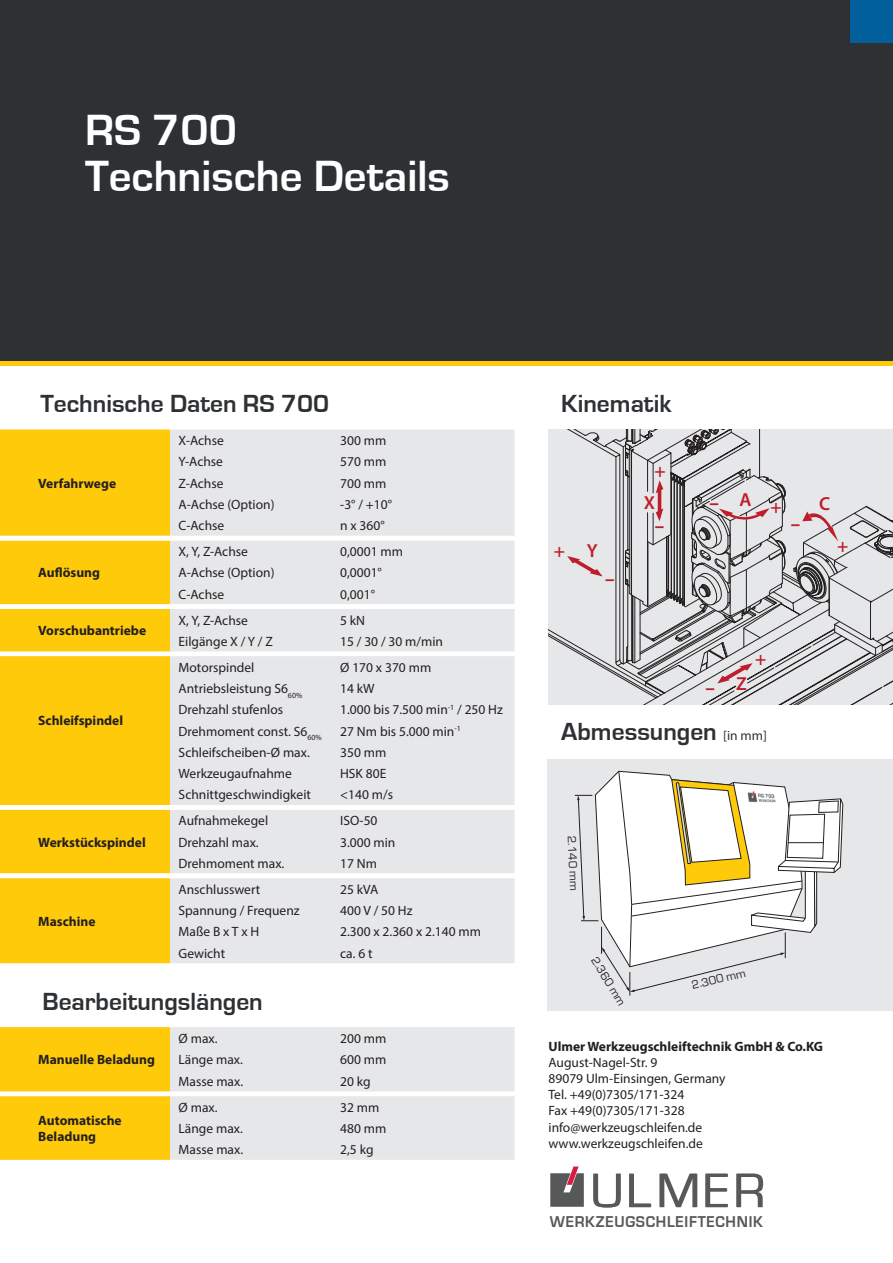
<style>
.page{position:relative;width:893px;height:1263px;background:#fff}
.page>*{position:absolute;margin:0;border:0;box-sizing:border-box;transform-origin:0 0}
.t1{font:50.25px "Eurostile";letter-spacing:.085em;color:#57585a}
.t2{font:700 45px/46.5px "Eurostile";color:#fff}
.t3{font:700 25.5px "Eurostile";color:#2e3134}
.t4{font:600 18.9px "Myriad Pro";color:#be1d2c}
.t5{font:700 18.9px "Myriad Pro";color:#be1d2c}
.t6{font:700 16.2px "Eurostile";letter-spacing:.05em;color:#57585a;scale:.94 1}
.t7{font:13.5px/16.2px "Myriad Pro";color:#231f20}
.t8{font:700 13.5px/16.2px "Myriad Pro";color:#231f20}
.t9{font:12.15px "Eurostile";color:#231f20}
.s1{font-family:"Myriad Pro";font-weight:400;font-size:13.5px}
</style>
<div class="page">
<div style="left:0;top:0;width:893px;height:361px;background:#2e3134"></div>
<div style="left:0;top:361px;width:893px;height:5px;background:#feca0a"></div>
<div style="left:850px;top:0;width:43px;height:43px;background:#01609c"></div>
<svg style="left:550px;top:1166px;width:34px;height:41px"></svg>
<svg style="left:549px;top:429px;width:344px;height:276px"></svg>
<div style="left:0;top:429px;width:170px;height:534px;background:#feca0a"></div>
<div style="left:170px;top:429px;width:344px;height:534px;background:#e6e7e9"></div>
<svg style="left:0;top:536px;width:514px;height:342px;fill:#e6e7e9"></svg>
<svg style="left:0;top:1027px;width:514px;height:133px"></svg>
<div style="left:547px;top:759px;width:346px;height:252px;background:#e6e7e9"></div>
<svg style="left:575px;top:771px;width:268px;height:224px"></svg>
<img style="left:745px;top:789px;width:33px;height:15px">
<h2 class="t2" style="left:85px;top:108px;width:366px">RS 700<br>Technische Details</h2>
<h3 class="t3" style="left:40px;top:392px;width:290px">Technische Daten RS 700</h3>
<p class="t8" style="left:38px;top:475px;width:79px">Verfahrwege</p>
<p class="t8" style="left:38px;top:564px;width:63px">Auflösung</p>
<p class="t8" style="left:38px;top:622px;width:109px">Vorschubantriebe</p>
<p class="t8" style="left:38px;top:712px;width:86px">Schleifspindel</p>
<p class="t8" style="left:38px;top:833px;width:109px">Werkstückspindel</p>
<p class="t8" style="left:38px;top:913px;width:59px">Maschine</p>
<p class="t7" style="left:179px;top:432px;width:47px">X-Achse</p>
<p class="t7" style="left:340px;top:432px;width:48px">300 mm</p>
<p class="t7" style="left:179px;top:454px;width:46px">Y-Achse</p>
<p class="t7" style="left:340px;top:454px;width:48px">570 mm</p>
<p class="t7" style="left:179px;top:475px;width:46px">Z-Achse</p>
<p class="t7" style="left:340px;top:475px;width:48px">700 mm</p>
<p class="t7" style="left:179px;top:496px;width:97px">A-Achse (Option)</p>
<p class="t7" style="left:340px;top:496px;width:53px">-3° / +10°</p>
<p class="t7" style="left:179px;top:517px;width:47px">C-Achse</p>
<p class="t7" style="left:340px;top:517px;width:46px">n x 360°</p>
<p class="t7" style="left:179px;top:543px;width:71px">X, Y, Z-Achse</p>
<p class="t7" style="left:340px;top:543px;width:64px">0,0001 mm</p>
<p class="t7" style="left:179px;top:565px;width:97px">A-Achse (Option)</p>
<p class="t7" style="left:340px;top:565px;width:43px">0,0001°</p>
<p class="t7" style="left:179px;top:586px;width:47px">C-Achse</p>
<p class="t7" style="left:340px;top:586px;width:36px">0,001°</p>
<p class="t7" style="left:179px;top:612px;width:71px">X, Y, Z-Achse</p>
<p class="t7" style="left:340px;top:612px;width:27px">5 kN</p>
<p class="t7" style="left:179px;top:633px;width:96px">Eilgänge X / Y / Z</p>
<p class="t7" style="left:340px;top:633px;width:104px">15 / 30 / 30 m/min</p>
<p class="t7" style="left:179px;top:659px;width:77px">Motorspindel</p>
<p class="t7" style="left:340px;top:659px;width:93px">Ø 170 x 370 mm</p>
<p class="t7" style="left:179px;top:680px;width:125px">Antriebsleistung S6<sub>60%</sub></p>
<p class="t7" style="left:340px;top:680px;width:36px">14 kW</p>
<p class="t7" style="left:179px;top:701px;width:106px">Drehzahl stufenlos</p>
<p class="t7" style="left:340px;top:701px;width:164px">1.000 bis 7.500 min<sup>-1</sup> / 250 Hz</p>
<p class="t7" style="left:179px;top:723px;width:145px">Drehmoment const. S6<sub>60%</sub></p>
<p class="t7" style="left:340px;top:723px;width:122px">27 Nm bis 5.000 min<sup>-1</sup></p>
<p class="t7" style="left:179px;top:744px;width:133px">Schleifscheiben-Ø max.</p>
<p class="t7" style="left:340px;top:744px;width:48px">350 mm</p>
<p class="t7" style="left:179px;top:765px;width:115px">Werkzeugaufnahme</p>
<p class="t7" style="left:340px;top:765px;width:48px">HSK 80E</p>
<p class="t7" style="left:179px;top:786px;width:134px">Schnittgeschwindigkeit</p>
<p class="t7" style="left:340px;top:786px;width:54px">&lt;140 m/s</p>
<p class="t7" style="left:179px;top:812px;width:91px">Aufnahmekegel</p>
<p class="t7" style="left:340px;top:812px;width:39px">ISO-50</p>
<p class="t7" style="left:179px;top:834px;width:82px">Drehzahl max.</p>
<p class="t7" style="left:340px;top:834px;width:57px">3.000 min</p>
<p class="t7" style="left:179px;top:855px;width:107px">Drehmoment max.</p>
<p class="t7" style="left:340px;top:855px;width:38px">17 Nm</p>
<p class="t7" style="left:179px;top:881px;width:83px">Anschlusswert</p>
<p class="t7" style="left:340px;top:881px;width:40px">25 kVA</p>
<p class="t7" style="left:179px;top:902px;width:122px">Spannung / Frequenz</p>
<p class="t7" style="left:340px;top:902px;width:74px">400 V / 50 Hz</p>
<p class="t7" style="left:179px;top:923px;width:82px">Maße B x T x H</p>
<p class="t7" style="left:340px;top:923px;width:142px">2.300 x 2.360 x 2.140 mm</p>
<p class="t7" style="left:179px;top:945px;width:48px">Gewicht</p>
<p class="t7" style="left:340px;top:945px;width:34px">ca. 6 t</p>
<h3 class="t3" style="left:43px;top:989px;width:222px">Bearbeitungslängen</h3>
<p class="t8" style="left:38px;top:1051px;width:118px">Manuelle Beladung</p>
<p class="t8" style="left:38px;top:1112px;width:85px">Automatische<br>Beladung</p>
<p class="t7" style="left:179px;top:1030px;width:40px">Ø max.</p>
<p class="t7" style="left:340px;top:1030px;width:48px">200 mm</p>
<p class="t7" style="left:179px;top:1051px;width:66px">Länge max.</p>
<p class="t7" style="left:340px;top:1051px;width:48px">600 mm</p>
<p class="t7" style="left:179px;top:1073px;width:66px">Masse max.</p>
<p class="t7" style="left:340px;top:1073px;width:32px">20 kg</p>
<p class="t7" style="left:179px;top:1099px;width:40px">Ø max.</p>
<p class="t7" style="left:340px;top:1099px;width:41px">32 mm</p>
<p class="t7" style="left:179px;top:1120px;width:66px">Länge max.</p>
<p class="t7" style="left:340px;top:1120px;width:48px">480 mm</p>
<p class="t7" style="left:179px;top:1141px;width:66px">Masse max.</p>
<p class="t7" style="left:340px;top:1141px;width:35px">2,5 kg</p>
<h3 class="t3" style="left:561px;top:392px;width:112px">Kinematik</h3>
<h3 class="t4" style="left:654px;top:458px;width:13px">+</h3>
<h3 class="t4" style="left:644px;top:490px;width:13px">X</h3>
<h3 class="t4" style="left:554px;top:539px;width:13px">+</h3>
<h3 class="t4" style="left:587px;top:538px;width:12px">Y</h3>
<h3 class="t5" style="left:605px;top:566px;width:11px">–</h3>
<h3 class="t5" style="left:655px;top:513px;width:11px">–</h3>
<h3 class="t5" style="left:710px;top:490px;width:11px">–</h3>
<h3 class="t4" style="left:739px;top:487px;width:14px">A</h3>
<h3 class="t4" style="left:770px;top:494px;width:13px">+</h3>
<h3 class="t5" style="left:791px;top:511px;width:11px">–</h3>
<h3 class="t4" style="left:819px;top:492px;width:13px">C</h3>
<h3 class="t4" style="left:837px;top:534px;width:13px">+</h3>
<h3 class="t5" style="left:705px;top:675px;width:11px">–</h3>
<h3 class="t4" style="left:736px;top:671px;width:12px">Z</h3>
<h3 class="t4" style="left:755px;top:646px;width:13px">+</h3>
<h3 class="t3" style="left:561px;top:719px;width:207px">Abmessungen <span class="s1">[in mm]</span></h3>
<p class="t9" style="left:580px;top:835px;width:56px;rotate:88deg">2.140 mm</p>
<p class="t9" style="left:601px;top:954px;width:56px;rotate:59deg">2.360 mm</p>
<p class="t9" style="left:690px;top:978px;width:56px;rotate:-14deg">2.300 mm</p>
<p class="t8" style="left:549px;top:1037px;width:276px">Ulmer Werkzeugschleiftechnik GmbH &amp; Co.KG</p>
<p class="t7" style="left:549px;top:1054px;width:179px">August-Nagel-Str. 9<br>89079 Ulm-Einsingen, Germany<br>Tel. +49(0)7305/171-324<br>Fax +49(0)7305/171-328 info@werkzeugschleifen.de www.werkzeugschleifen.de</p>
<h1 class="t1" style="left:590px;top:1167px;width:176px">ULMER</h1>
<p class="t6" style="left:550px;top:1214px;width:228px">WERKZEUGSCHLEIFTECHNIK</p>
</div>
